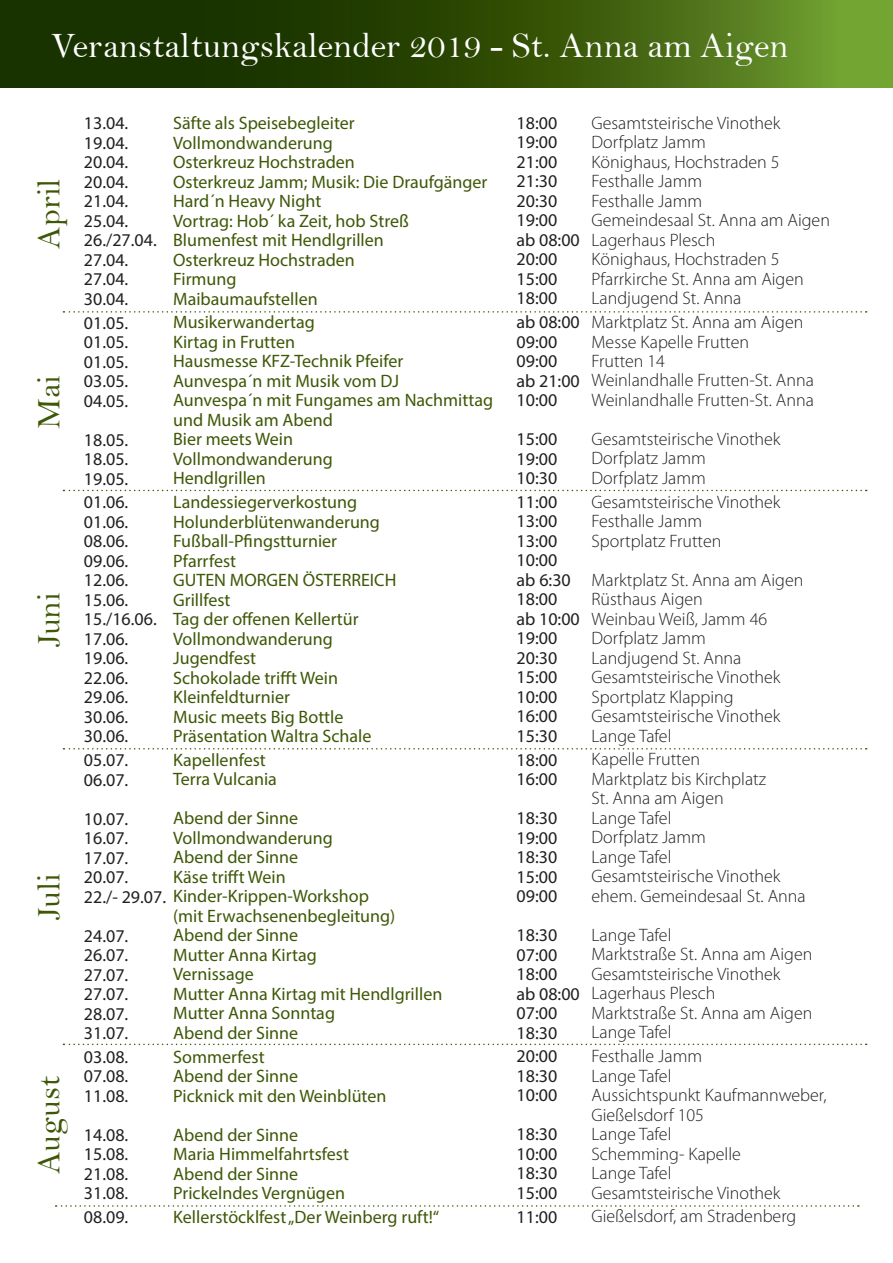
<style>
.page{position:relative;width:893px;height:1263px;background:#fff}
.page>*{position:absolute;margin:0;border:0;box-sizing:border-box;transform-origin:0 0}
.t1{font:36px "Bell";color:#fff}
.t2{font:33px "Bell";color:#3e5807}
.t3{font:18px/19.5px "Myriad Pro";color:#3e5807}
.t4{font:300 18px/19.5px "Myriad Pro";color:#231f20}
.t5{font:18px/19.5px "Myriad Pro";color:#231f20}
.s1{color:#3e5807}
</style>
<div class="page">
<svg style="left:0;top:0;width:893px;height:87px;background:#34530b"></svg>
<svg style="left:63px;top:311px;width:804px;height:2px"></svg>
<svg style="left:63px;top:490px;width:804px;height:1px"></svg>
<svg style="left:63px;top:748px;width:804px;height:1px"></svg>
<svg style="left:63px;top:1043px;width:804px;height:2px"></svg>
<svg style="left:56px;top:1205px;width:803px;height:2px"></svg>
<h1 class="t1" style="left:51px;top:24px;width:739px">Veranstaltungskalender 2019 - St. Anna am Aigen</h1>
<h2 class="t2" style="left:29px;top:249px;width:72px;rotate:-90deg">April</h2>
<h2 class="t2" style="left:29px;top:429px;width:55px;rotate:-90deg">Mai</h2>
<h2 class="t2" style="left:29px;top:647px;width:56px;rotate:-90deg">Juni</h2>
<h2 class="t2" style="left:29px;top:920px;width:48px;rotate:-90deg">Juli</h2>
<h2 class="t2" style="left:29px;top:1174px;width:100px;rotate:-90deg">August</h2>
<p class="t3" style="left:173px;top:113px;width:316px">Säfte als Speisebegleiter<br>Vollmondwanderung<br>Osterkreuz Hochstraden<br>Osterkreuz Jamm; Musik: Die Draufgänger<br>Hard´n Heavy Night<br>Vortrag: Hob´ ka Zeit, hob Streß<br>Blumenfest mit Hendlgrillen<br>Osterkreuz Hochstraden<br>Firmung<br>Maibaumaufstellen</p>
<p class="t3" style="left:173px;top:312px;width:321px">Musikerwandertag<br>Kirtag in Frutten<br>Hausmesse KFZ-Technik Pfeifer<br>Aunvespa´n mit Musik vom DJ<br>Aunvespa´n mit Fungames am Nachmittag und Musik am Abend<br>Bier meets Wein<br>Vollmondwanderung<br>Hendlgrillen</p>
<p class="t3" style="left:173px;top:492px;width:225px">Landessiegerverkostung<br>Holunderblütenwanderung<br>Fußball-Pfingstturnier<br>Pfarrfest<br>GUTEN MORGEN ÖSTERREICH<br>Grillfest<br>Tag der offenen Kellertür<br>Vollmondwanderung<br>Jugendfest<br>Schokolade trifft Wein<br>Kleinfeldturnier<br>Music meets Big Bottle<br>Präsentation Waltra Schale</p>
<p class="t3" style="left:173px;top:750px;width:105px">Kapellenfest<br>Terra Vulcania</p>
<p class="t3" style="left:173px;top:808px;width:161px">Abend der Sinne<br>Vollmondwanderung<br>Abend der Sinne<br>Käse trifft Wein</p>
<p class="t3" style="left:173px;top:906px;width:271px">(mit Erwachsenenbegleitung)<br>Abend der Sinne<br>Mutter Anna Kirtag<br>Vernissage<br>Mutter Anna Kirtag mit Hendlgrillen<br>Mutter Anna Sonntag<br>Abend der Sinne</p>
<p class="t3" style="left:173px;top:1046px;width:215px">Sommerfest<br>Abend der Sinne<br>Picknick mit den Weinblüten</p>
<p class="t3" style="left:173px;top:1124px;width:177px">Abend der Sinne<br>Maria Himmelfahrtsfest<br>Abend der Sinne<br>Prickelndes Vergnügen</p>
<p class="t3" style="left:173px;top:1207px;width:268px">Kellerstöcklfest „Der Weinberg ruft!“</p>
<p class="t5" style="left:84px;top:113px;width:74px">13.04.<br>19.04.<br>20.04.<br>20.04.<br>21.04.<br>25.04.<br>26./27.04.<br>27.04.<br>27.04.<br>30.04.</p>
<p class="t5" style="left:84px;top:313px;width:46px;text-align:justify">01.05.<br>01.05.<br>01.05.<br>03.05.<br>04.05.</p>
<p class="t5" style="left:84px;top:429px;width:46px;text-align:justify">18.05.<br>18.05.<br>19.05.</p>
<p class="t5" style="left:84px;top:492px;width:74px">01.06.<br>01.06.<br>08.06.<br>09.06.<br>12.06.<br>15.06.<br>15./16.06.<br>17.06.<br>19.06.<br>22.06.<br>29.06.<br>30.06.<br>30.06.</p>
<p class="t5" style="left:84px;top:750px;width:46px">05.07.<br>06.07.</p>
<p class="t5" style="left:84px;top:808px;width:286px">10.07.<br>16.07.<br>17.07.<br>20.07.<br>22./- 29.07. <span class="s1">Kinder-Krippen-Workshop</span></p>
<p class="t5" style="left:84px;top:925px;width:46px;text-align:justify">24.07.<br>26.07.<br>27.07.<br>27.07.<br>28.07.<br>31.07.</p>
<p class="t5" style="left:84px;top:1047px;width:46px;text-align:justify">03.08.<br>07.08.<br>11.08.</p>
<p class="t5" style="left:84px;top:1125px;width:46px;text-align:justify">14.08.<br>15.08.<br>21.08.<br>31.08.</p>
<p class="t5" style="left:84px;top:1207px;width:46px">08.09.</p>
<p class="t5" style="left:517px;top:113px;width:65px">18:00<br>19:00<br>21:00<br>21:30<br>20:30<br>19:00 ab 08:00<br>20:00<br>15:00<br>18:00</p>
<p class="t5" style="left:517px;top:312px;width:65px">ab 08:00<br>09:00<br>09:00 ab 21:00<br>10:00</p>
<p class="t5" style="left:517px;top:429px;width:42px;text-align:justify">15:00<br>19:00<br>10:30</p>
<p class="t5" style="left:517px;top:492px;width:65px">11:00<br>13:00<br>13:00<br>10:00 ab 6:30<br>18:00 ab 10:00<br>19:00<br>20:30<br>15:00<br>10:00<br>16:00<br>15:30</p>
<p class="t5" style="left:517px;top:750px;width:42px">18:00<br>16:00</p>
<p class="t5" style="left:517px;top:808px;width:42px;text-align:justify">18:30<br>19:00<br>18:30<br>15:00<br>09:00</p>
<p class="t5" style="left:517px;top:925px;width:65px">18:30<br>07:00<br>18:00 ab 08:00<br>07:00<br>18:30</p>
<p class="t5" style="left:517px;top:1046px;width:42px;text-align:justify">20:00<br>18:30<br>10:00</p>
<p class="t5" style="left:517px;top:1124px;width:42px;text-align:justify">18:30<br>10:00<br>18:30<br>15:00</p>
<p class="t5" style="left:517px;top:1206px;width:42px">11:00</p>
<p class="t4" style="left:591px;top:113px;width:240px">Gesamtsteirische Vinothek<br>Dorfplatz Jamm<br>Könighaus, Hochstraden 5<br>Festhalle Jamm<br>Festhalle Jamm<br>Gemeindesaal St. Anna am Aigen<br>Lagerhaus Plesch<br>Könighaus, Hochstraden 5<br>Pfarrkirche St. Anna am Aigen<br>Landjugend St. Anna</p>
<p class="t4" style="left:591px;top:313px;width:224px">Marktplatz St. Anna am Aigen<br>Messe Kapelle Frutten<br>Frutten 14<br>Weinlandhalle Frutten-St. Anna<br>Weinlandhalle Frutten-St. Anna</p>
<p class="t4" style="left:591px;top:429px;width:191px">Gesamtsteirische Vinothek<br>Dorfplatz Jamm<br>Dorfplatz Jamm</p>
<p class="t4" style="left:591px;top:492px;width:191px">Gesamtsteirische Vinothek<br>Festhalle Jamm<br>Sportplatz Frutten</p>
<p class="t4" style="left:591px;top:570px;width:213px">Marktplatz St. Anna am Aigen<br>Rüsthaus Aigen<br>Weinbau Weiß, Jamm 46<br>Dorfplatz Jamm<br>Landjugend St. Anna<br>Gesamtsteirische Vinothek<br>Sportplatz Klapping<br>Gesamtsteirische Vinothek<br>Lange Tafel</p>
<p class="t4" style="left:591px;top:750px;width:216px">Kapelle Frutten<br>Marktplatz bis Kirchplatz<br>St. Anna am Aigen<br>Lange Tafel<br>Dorfplatz Jamm<br>Lange Tafel<br>Gesamtsteirische Vinothek ehem. Gemeindesaal St. Anna</p>
<p class="t4" style="left:591px;top:925px;width:222px">Lange Tafel<br>Marktstraße St. Anna am Aigen<br>Gesamtsteirische Vinothek<br>Lagerhaus Plesch<br>Marktstraße St. Anna am Aigen<br>Lange Tafel</p>
<p class="t4" style="left:591px;top:1047px;width:237px">Festhalle Jamm<br>Lange Tafel<br>Aussichtspunkt Kaufmannweber,<br>Gießelsdorf 105<br>Lange Tafel<br>Schemming- Kapelle<br>Lange Tafel<br>Gesamtsteirische Vinothek</p>
<p class="t4" style="left:591px;top:1207px;width:206px">Gießelsdorf, am Stradenberg</p>
</div>
